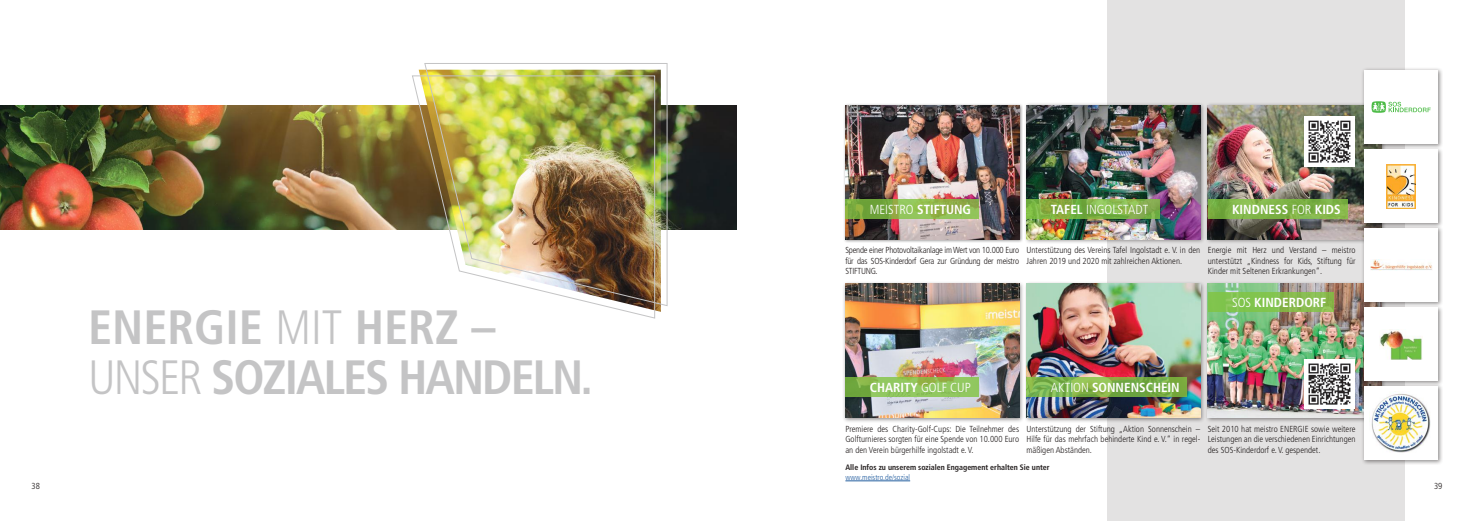
<style>
.page{position:relative;width:1474px;height:521px;background:#fff}
.page>*{position:absolute;margin:0;border:0;box-sizing:border-box;transform-origin:0 0}
.t1{font:700 condensed 48.12px/49.9px "Frutiger LT Std";letter-spacing:-.04em;color:#c4c4c5}
.t2{font:700 condensed 13.12px "Frutiger LT Std";color:#fff}
.t3{font:300 condensed 13.12px "Frutiger LT Std";color:#fff}
.t4{font:300 condensed 8.75px/10.5px "Frutiger LT Std";color:#241f1f;text-align:justify}
.t5{font:700 condensed 7.88px "Frutiger LT Std";color:#241f1f}
.t6{font:300 condensed 7.88px "Frutiger LT Std";color:#255fa0}
.s1{font-weight:300}
.s2{font-weight:700}
</style>
<div class="page">
<div style="left:1107px;top:0;width:297px;height:521px;background:#e3e2e2"></div>
<img style="left:0;top:105px;width:737px;height:124px">
<img style="left:424px;top:63px;width:244px;height:244px">
<img style="left:411px;top:75px;width:244px;height:244px">
<div style="left:843px;top:103px;width:180px;height:140px;background:#241f1f;opacity:.5"></div>
<img style="left:845px;top:105px;width:174px;height:134px">
<div style="left:842px;top:281px;width:182px;height:142px;background:#241f1f;opacity:.5"></div>
<img style="left:845px;top:284px;width:174px;height:134px">
<div style="left:1023px;top:102px;width:182px;height:143px;background:#241f1f;opacity:.5"></div>
<img style="left:1026px;top:105px;width:174px;height:134px">
<div style="left:1204px;top:102px;width:182px;height:143px;background:#241f1f;opacity:.5"></div>
<img style="left:1207px;top:105px;width:154px;height:134px">
<div style="left:1023px;top:281px;width:182px;height:142px;background:#241f1f;opacity:.5"></div>
<img style="left:1026px;top:284px;width:174px;height:134px">
<div style="left:1204px;top:281px;width:182px;height:142px;background:#241f1f;opacity:.5"></div>
<img style="left:1207px;top:284px;width:154px;height:134px">
<div style="left:1361px;top:67px;width:82px;height:82px;background:#241f1f;opacity:.5"></div>
<div style="left:1364px;top:70px;width:73px;height:74px;background:#fff"></div>
<svg style="left:1371px;top:101px;width:59px;height:12px"></svg>
<div style="left:1361px;top:225px;width:81px;height:82px;background:#241f1f;opacity:.5"></div>
<div style="left:1364px;top:228px;width:73px;height:74px;background:#fff"></div>
<img style="left:1370px;top:259px;width:61px;height:12px">
<div style="left:1361px;top:147px;width:82px;height:81px;background:#241f1f;opacity:.5"></div>
<div style="left:1364px;top:150px;width:73px;height:73px;background:#fff"></div>
<img style="left:1386px;top:164px;width:29px;height:45px">
<div style="left:1361px;top:305px;width:82px;height:81px;background:#241f1f;opacity:.5"></div>
<div style="left:1364px;top:308px;width:73px;height:73px;background:#fff"></div>
<img style="left:1380px;top:329px;width:42px;height:31px">
<div style="left:1361px;top:383px;width:82px;height:82px;background:#241f1f;opacity:.5"></div>
<div style="left:1364px;top:386px;width:73px;height:74px;background:#fff"></div>
<img style="left:1371px;top:393px;width:60px;height:60px">
<svg style="left:845px;top:199px;width:133px;height:19px;background:#87b248"></svg>
<svg style="left:845px;top:377px;width:133px;height:19px;background:#8bbf56"></svg>
<svg style="left:1026px;top:199px;width:134px;height:19px;background:#81b147"></svg>
<svg style="left:1207px;top:199px;width:140px;height:19px;background:#7eb247"></svg>
<hr style="left:845px;top:481px;width:65px;height:1px;background:#255fa0">
<svg style="left:1026px;top:377px;width:160px;height:19px;background:#7db14a"></svg>
<svg style="left:1207px;top:292px;width:126px;height:19px;background:#84bf4f"></svg>
<img style="left:1304px;top:117px;width:50px;height:49px">
<img style="left:1304px;top:359px;width:50px;height:50px">
<h2 class="t2" style="left:869px;top:201px;width:103px"><span class="s1">MEISTRO</span> STIFTUNG</h2>
<h2 class="t3" style="left:1050px;top:202px;width:99px"><span class="s2">TAFEL</span> INGOLSTADT</h2>
<h2 class="t2" style="left:1232px;top:201px;width:110px">KINDNESS <span class="s1">FOR</span> KIDS</h2>
<p class="t4" style="left:845px;top:245px;width:175px">Spende einer Photovoltaikanlage im Wert von 10.000 Euro für das SOS-Kinderdorf Gera zur Gründung der meistro STIFTUNG.</p>
<p class="t4" style="left:1026px;top:245px;width:175px">Unterstützung des Vereins Tafel Ingolstadt e. V. in den<br>Jahren 2019 und 2020 mit zahlreichen Aktionen.</p>
<p class="t4" style="left:1207px;top:245px;width:149px">Energie mit Herz und Verstand – meistro unterstützt „Kindness for Kids, Stiftung für Kinder mit Seltenen Erkrankungen“.</p>
<h1 class="t1" style="left:88px;top:302px;width:506px">ENERGIE <span class="s1">MIT</span> HERZ –<br><span class="s1">UNSER</span> SOZIALES HANDELN.</h1>
<h2 class="t2" style="left:869px;top:379px;width:103px">CHARITY <span class="s1">GOLF CUP</span></h2>
<h2 class="t2" style="left:1050px;top:379px;width:130px"><span class="s1">AKTION</span> SONNENSCHEIN</h2>
<h2 class="t2" style="left:1232px;top:294px;width:96px"><span class="s1">SOS</span> KINDERDORF</h2>
<p class="t4" style="left:845px;top:423px;width:175px">Premiere des Charity-Golf-Cups: Die Teilnehmer des Golfturnieres sorgten für eine Spende von 10.000 Euro an den Verein bürgerhilfe ingolstadt e. V.</p>
<p class="t5" style="left:845px;top:463px;width:206px">Alle Infos zu unserem sozialen Engagement erhalten Sie unter</p>
<p class="t6" style="left:845px;top:473px;width:66px">www.meistro.de/sozial</p>
<p class="t4" style="left:1026px;top:423px;width:175px">Unterstützung der Stiftung „Aktion Sonnenschein – Hilfe für das mehrfach behinderte Kind e. V.“ in regel&shy;mäßigen Abständen.</p>
<p class="t4" style="left:1207px;top:423px;width:149px">Seit 2010 hat meistro ENERGIE sowie weitere Leistungen an die verschiedenen Einrichtungen des SOS-Kinderdorf e. V. gespendet.</p>
<p class="t4" style="left:32px;top:481px;width:10px">38</p>
<p class="t4" style="left:1433px;top:481px;width:10px">39</p>
</div>
